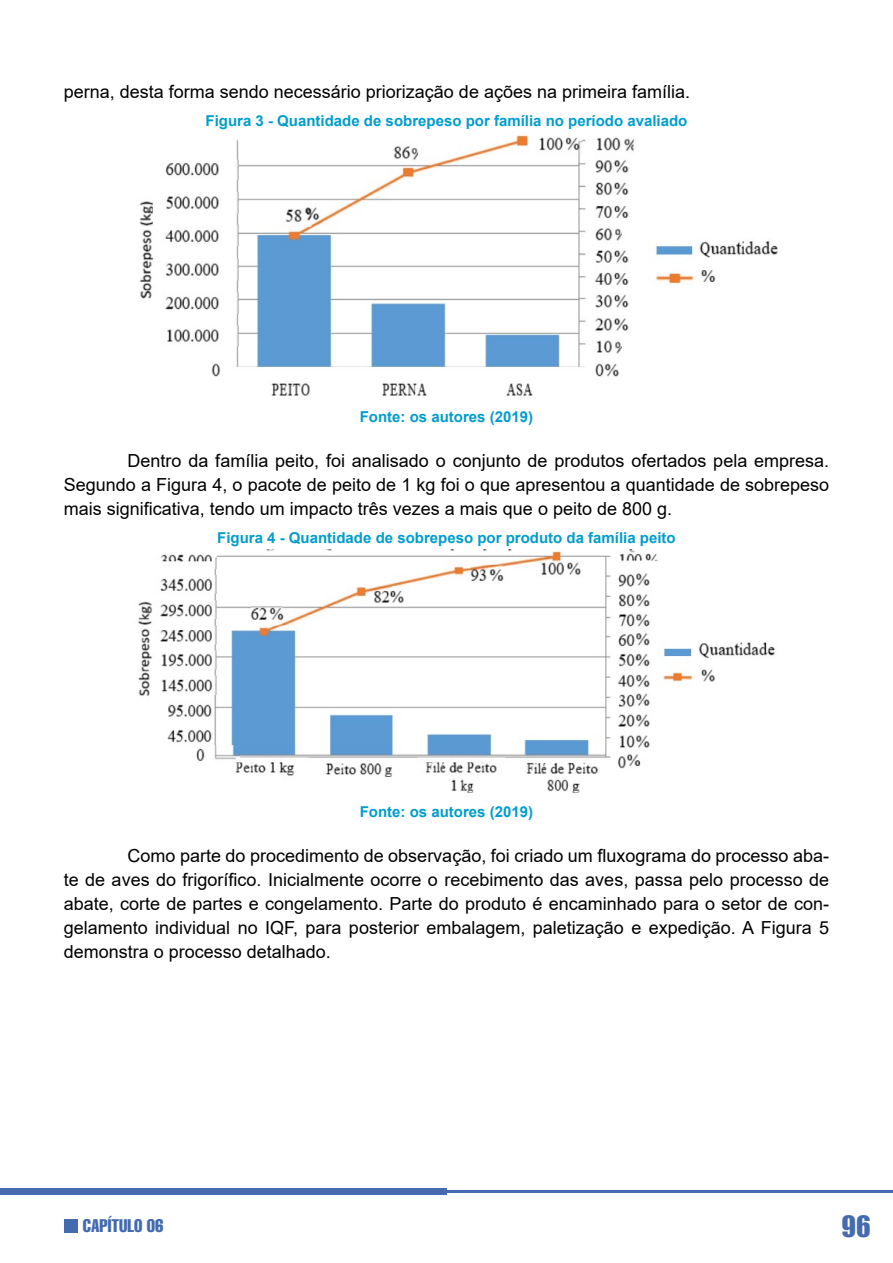
<style>
.page{position:relative;width:893px;height:1263px;background:#fff}
.page>*{position:absolute;margin:0;border:0;box-sizing:border-box;transform-origin:0 0}
.t1{font:27px "Impact";color:#446bb0}
.t2{font:18px/24px "Arial";color:#000;text-align:justify}
.t3{font:extra-condensed 18px "Helvetica";color:#446bb0}
.t4{font:700 15px "Arial";color:#009dcd}
</style>
<div class="page">
<div style="left:0;top:1188px;width:446px;height:7px;background:#446bb0"></div>
<hr style="left:446px;top:1191px;width:447px;height:2px;background:#446bb0">
<div style="left:65px;top:1219px;width:13px;height:14px;background:#446bb0"></div>
<img style="left:139px;top:135px;width:639px;height:261px">
<img style="left:138px;top:550px;width:637px;height:243px">
<p class="t2" style="left:64px;top:80px;width:628px">perna, desta forma sendo necessário priorização de ações na primeira família.</p>
<p class="t4" style="left:206px;top:110px;width:483px">Figura 3 - Quantidade de sobrepeso por família no período avaliado</p>
<p class="t4" style="left:360px;top:406px;width:175px">Fonte: os autores (2019)</p>
<p class="t2" style="left:64px;top:449px;width:767px;text-indent:64px">Dentro da família peito, foi analisado o conjunto de produtos ofertados pela empresa.<br>Segundo a Figura 4, o pacote de peito de 1 kg foi o que apresentou a quantidade de sobrepeso mais significativa, tendo um impacto três vezes a mais que o peito de 800 g.</p>
<p class="t4" style="left:217px;top:527px;width:460px">Figura 4 - Quantidade de sobrepeso por produto da família peito</p>
<p class="t4" style="left:360px;top:801px;width:175px">Fonte: os autores (2019)</p>
<p class="t2" style="left:64px;top:844px;width:767px;text-indent:64px">Como parte do procedimento de observação, foi criado um fluxograma do processo aba&shy;te de aves do frigorífico. Inicialmente ocorre o recebimento das aves, passa pelo processo de abate, corte de partes e congelamento. Parte do produto é encaminhado para o setor de con&shy;gelamento individual no IQF, para posterior embalagem, paletização e expedição. A Figura 5 demonstra o processo detalhado.</p>
<p class="t3" style="left:83px;top:1214px;width:82px">CAPÍTULO 06</p>
<h1 class="t1" style="left:842px;top:1206px;width:31px">96</h1>
</div>
